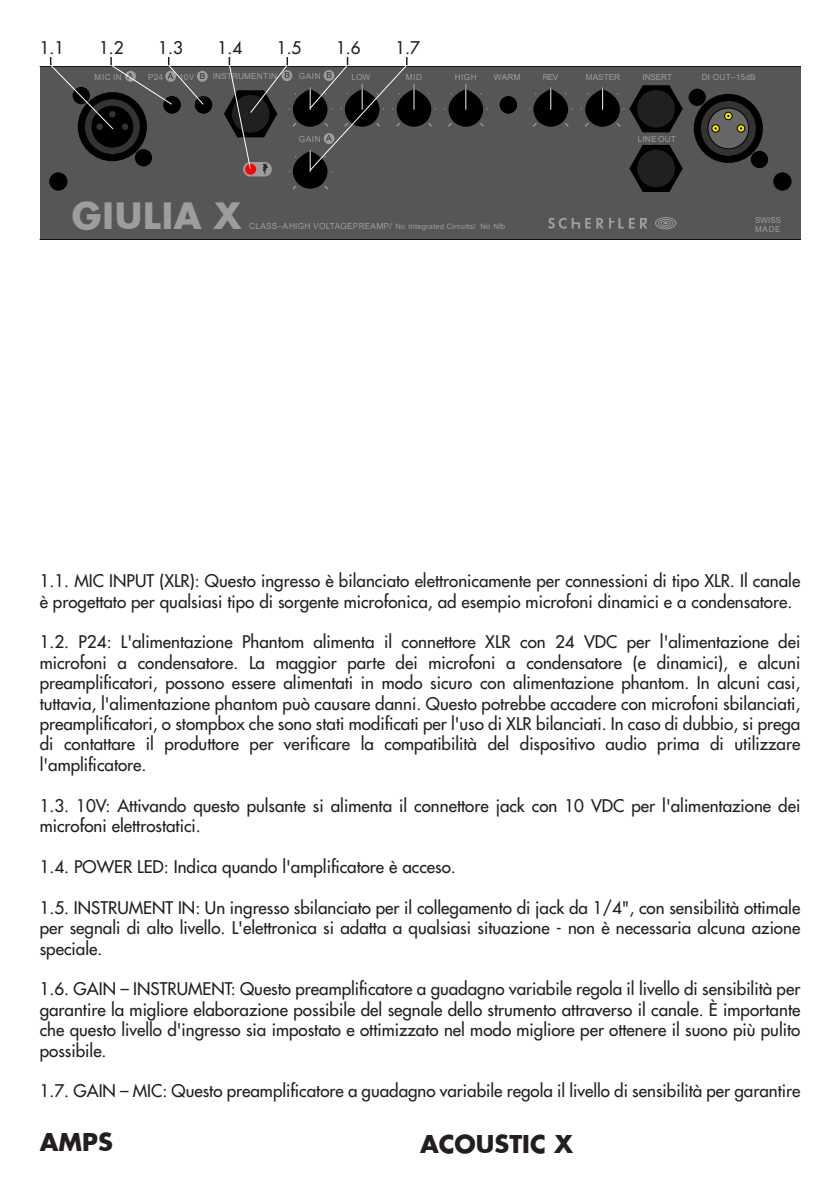
<style>
.page{position:relative;width:840px;height:1191px;background:#fff}
.page>*{position:absolute;margin:0;border:0;box-sizing:border-box;transform-origin:0 0}
.t1{font:700 35.4px "Futura";letter-spacing:.025em;color:#9d9d9c}
.t2{font:700 24px "Futura";color:#231f20}
.t3{font:500 17px/20.4px "Futura Std";color:#231f20;text-align:justify}
.t4{font:8.4px "Arial";letter-spacing:.01em;color:#9d9d9c}
.t5{font:8px/8.6px "Arial";letter-spacing:.005em;color:#9d9d9c}
.t6{font:7.6px "Arial";letter-spacing:.025em;color:#9d9d9c}
.s1{color:#2e2d2c}
.s2{font-size:8.4px}
</style>
<div class="page">
<div style="left:40px;top:66px;width:759px;height:174px;background:#565656"></div>
<hr style="left:40px;top:239px;width:759px;height:1px;background:#000">
<div style="left:50px;top:173px;width:17px;height:17px;background:#000;border-radius:50%"></div>
<div style="left:49px;top:173px;width:18px;height:17px;border:1px solid #000;border-radius:50%"></div>
<div style="left:773px;top:173px;width:17px;height:17px;background:#000;border-radius:50%"></div>
<div style="left:773px;top:173px;width:17px;height:17px;border:1px solid #000;border-radius:50%"></div>
<svg style="left:548px;top:217px;width:128px;height:12px"></svg>
<div style="left:197px;top:71px;width:10px;height:11px;background:#9d9d9c;border-radius:50%"></div>
<div style="left:243px;top:162px;width:29px;height:14px;background:#9d9d9c;border-radius:7px"></div>
<hr style="left:40px;top:259px;width:759px;height:1px;background:#000">
<hr style="left:40px;top:66px;width:759px;height:1px;background:#000">
<div style="left:195px;top:96px;width:17px;height:17px;background:#000;border-radius:50%"></div>
<div style="left:499px;top:96px;width:17px;height:17px;background:#000;border-radius:50%"></div>
<svg style="left:616px;top:85px;width:66px;height:47px"></svg>
<svg style="left:629px;top:145px;width:53px;height:47px"></svg>
<div style="left:636px;top:90px;width:38px;height:38px;background:#20201f;border-radius:50%"></div>
<div style="left:636px;top:150px;width:38px;height:37px;background:#20201f;border-radius:50%"></div>
<div style="left:135px;top:149px;width:17px;height:17px;background:#010101;border-radius:50%"></div>
<div style="left:78px;top:92px;width:69px;height:69px;background:#010101;border-radius:50%"></div>
<div style="left:85px;top:99px;width:55px;height:55px;background:#333;border-radius:50%"></div>
<div style="left:92px;top:106px;width:41px;height:41px;background:#000;border-radius:50%"></div>
<div style="left:92px;top:106px;width:41px;height:41px;border:1px solid #000100;border-radius:50%"></div>
<div style="left:121px;top:123px;width:8px;height:8px;border:1px solid #000100;border-radius:50%"></div>
<div style="left:96px;top:123px;width:7px;height:8px;border:1px solid #000100;border-radius:50%"></div>
<div style="left:688px;top:89px;width:17px;height:17px;background:#010101;border-radius:50%"></div>
<div style="left:750px;top:151px;width:17px;height:17px;background:#010101;border-radius:50%"></div>
<div style="left:693px;top:94px;width:69px;height:69px;background:#010101;border-radius:50%"></div>
<div style="left:700px;top:101px;width:55px;height:55px;background:#333;border-radius:50%"></div>
<div style="left:707px;top:108px;width:41px;height:41px;background:#676767;border-radius:50%"></div>
<div style="left:707px;top:108px;width:41px;height:41px;border:1px solid #000100;border-radius:50%"></div>
<div style="left:736px;top:125px;width:8px;height:7px;border:1px solid #000100;border-radius:50%"></div>
<div style="left:711px;top:125px;width:8px;height:7px;border:1px solid #000100;border-radius:50%"></div>
<div style="left:724px;top:112px;width:7px;height:8px;border:1px solid #000100;border-radius:50%"></div>
<div style="left:293px;top:89px;width:34px;height:38px;background:#000;border-radius:17px"></div>
<div style="left:293px;top:151px;width:34px;height:38px;background:#000;border-radius:17px"></div>
<div style="left:396px;top:89px;width:35px;height:38px;background:#000;border-radius:17px"></div>
<div style="left:448px;top:89px;width:35px;height:38px;background:#000;border-radius:17px"></div>
<svg style="left:465px;top:84px;width:1px;height:25px"></svg>
<div style="left:533px;top:89px;width:34px;height:38px;background:#000;border-radius:17px"></div>
<svg style="left:550px;top:87px;width:1px;height:22px"></svg>
<div style="left:585px;top:89px;width:34px;height:38px;background:#000;border-radius:17px"></div>
<svg style="left:601px;top:87px;width:2px;height:22px"></svg>
<svg style="left:49px;top:57px;width:155px;height:73px"></svg>
<svg style="left:224px;top:57px;width:72px;height:118px"></svg>
<svg style="left:308px;top:57px;width:106px;height:115px"></svg>
<p class="t3" style="left:40px;top:39px;width:26px">1.1</p>
<p class="t3" style="left:99px;top:39px;width:26px">1.2</p>
<p class="t3" style="left:158px;top:39px;width:26px">1.3</p>
<p class="t3" style="left:217px;top:39px;width:26px">1.4</p>
<p class="t3" style="left:277px;top:39px;width:26px">1.5</p>
<p class="t3" style="left:336px;top:39px;width:26px">1.6</p>
<p class="t3" style="left:395px;top:39px;width:26px">1.7</p>
<p class="t4" style="left:95px;top:73px;width:40px">MIC IN <span class="s1">A</span></p>
<p class="t4" style="left:298px;top:73px;width:35px">GAIN <span class="s1">B</span></p>
<p class="t4" style="left:148px;top:73px;width:143px">P24 <span class="s1">A</span> 10V <span class="s1">B</span> INSTRUMENTIN <span class="s1">B</span></p>
<p class="t4" style="left:351px;top:74px;width:20px">LOW</p>
<p class="t4" style="left:405px;top:74px;width:18px">MID</p>
<p class="t4" style="left:454px;top:74px;width:23px">HIGH</p>
<p class="t4" style="left:493px;top:74px;width:28px">WARM</p>
<p class="t4" style="left:542px;top:74px;width:17px">REV</p>
<p class="t4" style="left:585px;top:74px;width:36px">MASTER</p>
<p class="t4" style="left:642px;top:74px;width:31px">INSERT</p>
<p class="t4" style="left:298px;top:136px;width:34px">GAIN <span class="s1">A</span></p>
<p class="t4" style="left:637px;top:136px;width:40px">LINE OUT</p>
<p class="t4" style="left:701px;top:74px;width:55px">DI OUT–15dB</p>
<h1 class="t1" style="left:72px;top:200px;width:171px">GIULIA X</h1>
<p class="t6" style="left:249px;top:224px;width:257px"><span class="s2">CLASS–AHIGH VOLTAGEPREAMP/</span> No Integrated Circuits/ No Nfb</p>
<p class="t5" style="left:754px;top:217px;width:27px">SWISS<br>MADE</p>
<p class="t3" style="left:40px;top:571px;width:761px">1.1. MIC INPUT (XLR): Questo ingresso è bilanciato elettronicamente per connessioni di tipo XLR. Il canale è progettato per qualsiasi tipo di sorgente microfonica, ad esempio microfoni dinamici e a condensatore.</p>
<p class="t3" style="left:40px;top:632px;width:761px">1.2. P24: L'alimentazione Phantom alimenta il connettore XLR con 24 VDC per l'alimentazione dei microfoni a condensatore. La maggior parte dei microfoni a condensatore (e dinamici), e alcuni preamplificatori, possono essere alimentati in modo sicuro con alimentazione phantom. In alcuni casi, tuttavia, l'alimentazione phantom può causare danni. Questo potrebbe accadere con microfoni sbilanciati, preamplificatori, o stompbox che sono stati modificati per l'uso di XLR bilanciati. In caso di dubbio, si prega di contattare il produttore per verificare la compatibilità del dispositivo audio prima di utilizzare l'amplificatore.</p>
<p class="t3" style="left:40px;top:796px;width:761px">1.3. 10V: Attivando questo pulsante si alimenta il connettore jack con 10 VDC per l'alimentazione dei microfoni elettrostatici.</p>
<p class="t3" style="left:40px;top:857px;width:417px">1.4. POWER LED: Indica quando l'amplificatore è acceso.</p>
<p class="t3" style="left:40px;top:898px;width:761px">1.5. INSTRUMENT IN: Un ingresso sbilanciato per il collegamento di jack da 1/4", con sensibilità ottimale per segnali di alto livello. L'elettronica si adatta a qualsiasi situazione - non è necessaria alcuna azione speciale.</p>
<p class="t3" style="left:40px;top:979px;width:761px">1.6. GAIN – INSTRUMENT: Questo preamplificatore a guadagno variabile regola il livello di sensibilità per garantire la migliore elaborazione possibile del segnale dello strumento attraverso il canale. È importante che questo livello d'ingresso sia impostato e ottimizzato nel modo migliore per ottenere il suono più pulito possibile.</p>
<p class="t3" style="left:40px;top:1081px;width:761px">1.7. GAIN – MIC: Questo preamplificatore a guadagno variabile regola il livello di sensibilità per garantire</p>
<h2 class="t2" style="left:40px;top:1131px;width:74px">AMPS</h2>
<h2 class="t2" style="left:420px;top:1133px;width:154px">ACOUSTIC X</h2>
</div>
